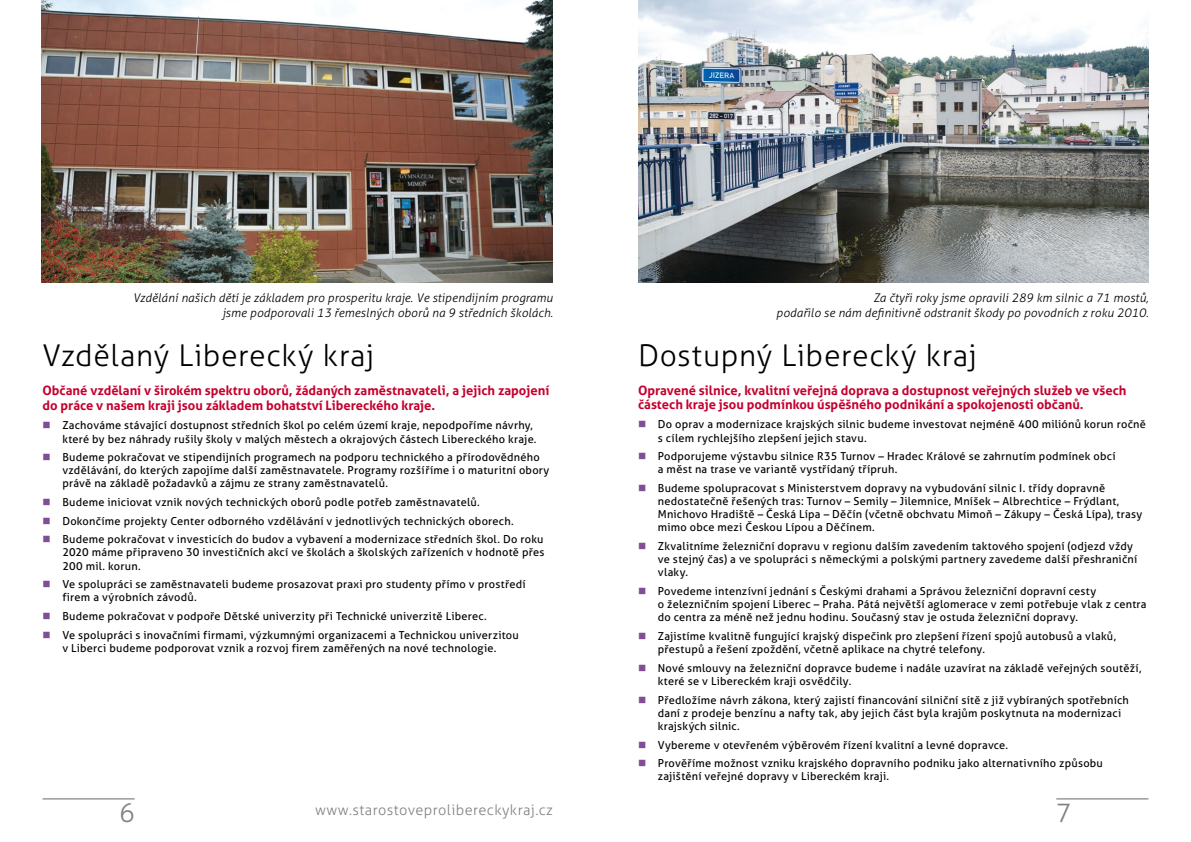
<style>
.page{position:relative;width:1191px;height:842px;background:#fff}
.page>*{position:absolute;margin:0;border:0;box-sizing:border-box;transform-origin:0 0}
.t1{font:300 30px "Aller";letter-spacing:.02em;color:#000}
.t2{font:300 26px "Aller";color:#818084}
.t3{font:300 14.5px "Aller";letter-spacing:.03em;color:#818084}
.t4{font:700 13px/15px "Aller";color:#c5002e}
.t5{font:italic 300 12px/15px "Aller";letter-spacing:.01em;color:#000;text-align:right}
.t6{font:11px/13.2px "Aller";letter-spacing:.02em;color:#000}
</style>
<div class="page">
<hr style="left:1056px;top:798px;width:92px;height:1px;background:#68676c">
<hr style="left:43px;top:798px;width:92px;height:1px;background:#68676c">
<img style="left:638px;top:0;width:510px;height:283px">
<img style="left:42px;top:0;width:510px;height:283px">
<p class="t5" style="left:133px;top:290px;width:421px">Vzdělání našich dětí je základem pro prosperitu kraje. Ve stipendijním programu jsme podporovali 13 řemeslných oborů na 9 středních školách.</p>
<p class="t5" style="left:776px;top:290px;width:374px">Za čtyři roky jsme opravili 289 km silnic a 71 mostů,<br>podařilo se nám definitivně odstranit škody po povodních z roku 2010.</p>
<h1 class="t1" style="left:43px;top:337px;width:333px">Vzdělaný Liberecký kraj</h1>
<h1 class="t1" style="left:638px;top:337px;width:340px">Dostupný Liberecký kraj</h1>
<p class="t4" style="left:43px;top:382px;width:508px">Občané vzdělaní v širokém spektru oborů, žádaných zaměstnavateli, a jejich zapojení do práce v našem kraji jsou základem bohatství Libereckého kraje.</p>
<p class="t6" style="left:62px;top:419px;width:476px">Zachováme stávající dostupnost středních škol po celém území kraje, nepodpoříme návrhy, které by bez náhrady rušily školy v malých městech a okrajových částech Libereckého kraje.</p>
<p class="t6" style="left:62px;top:451px;width:488px">Budeme pokračovat ve stipendijních programech na podporu technického a přírodovědného vzdělávání, do kterých zapojíme další zaměstnavatele. Programy rozšíříme i o maturitní obory právě na základě požadavků a zájmu ze strany zaměstnavatelů.</p>
<p class="t6" style="left:62px;top:493px;width:482px;line-height:18.6px">Budeme iniciovat vznik nových technických oborů podle potřeb zaměstnavatelů.<br>Dokončíme projekty Center odborného vzdělávání v jednotlivých technických oborech.<br>Budeme pokračovat v investicích do budov a vybavení a modernizace středních škol. Do roku</p>
<p class="t6" style="left:62px;top:546px;width:483px">2020 máme připraveno 30 investičních akcí ve školách a školských zařízeních v hodnotě přes<br>200 mil. korun.</p>
<p class="t6" style="left:62px;top:578px;width:465px">Ve spolupráci se zaměstnavateli budeme prosazovat praxi pro studenty přímo v prostředí firem a výrobních závodů.</p>
<p class="t6" style="left:62px;top:607px;width:458px;line-height:18.6px">Budeme pokračovat v podpoře Dětské univerzity při Technické univerzitě Liberec.<br>Ve spolupráci s inovačními firmami, výzkumnými organizacemi a Technickou univerzitou</p>
<p class="t6" style="left:62px;top:641px;width:436px">v Liberci budeme podporovat vznik a rozvoj firem zaměřených na nové technologie.</p>
<p class="t4" style="left:638px;top:383px;width:490px;line-height:14px">Opravené silnice, kvalitní veřejná doprava a dostupnost veřejných služeb ve všech částech kraje jsou podmínkou úspěšného podnikání a spokojenosti občanů.</p>
<p class="t6" style="left:658px;top:418px;width:489px">Do oprav a modernizace krajských silnic budeme investovat nejméně 400 miliónů korun ročně s cílem rychlejšího zlepšení jejich stavu.</p>
<p class="t6" style="left:658px;top:450px;width:459px">Podporujeme výstavbu silnice R35 Turnov – Hradec Králové se zahrnutím podmínek obcí a měst na trase ve variantě vystřídaný třípruh.</p>
<p class="t6" style="left:658px;top:481px;width:486px">Budeme spolupracovat s Ministerstvem dopravy na vybudování silnic I. třídy dopravně nedostatečně řešených tras: Turnov – Semily – Jilemnice, Mníšek – Albrechtice – Frýdlant, Mnichovo Hradiště – Česká Lípa – Děčín (včetně obchvatu Mimoň – Zákupy – Česká Lípa), trasy mimo obce mezi Českou Lípou a Děčínem.</p>
<p class="t6" style="left:658px;top:539px;width:481px">Zkvalitníme železniční dopravu v regionu dalším zavedením taktového spojení (odjezd vždy ve stejný čas) a ve spolupráci s německými a polskými partnery zavedeme další přeshraniční vlaky.</p>
<p class="t6" style="left:658px;top:584px;width:490px">Povedeme intenzívní jednání s Českými drahami a Správou železniční dopravní cesty<br>o železničním spojení Liberec – Praha. Pátá největší aglomerace v zemi potřebuje vlak z centra do centra za méně než jednu hodinu. Současný stav je ostuda železniční dopravy.</p>
<p class="t6" style="left:658px;top:629px;width:459px">Zajistíme kvalitně fungující krajský dispečink pro zlepšení řízení spojů autobusů a vlaků, přestupů a řešení zpoždění, včetně aplikace na chytré telefony.</p>
<p class="t6" style="left:658px;top:661px;width:485px">Nové smlouvy na železniční dopravce budeme i nadále uzavírat na základě veřejných soutěží, které se v Libereckém kraji osvědčily.</p>
<p class="t6" style="left:658px;top:693px;width:472px">Předložíme návrh zákona, který zajistí financování silniční sítě z již vybíraných spotřebních daní z prodeje benzínu a nafty tak, aby jejich část byla krajům poskytnuta na modernizaci krajských silnic.</p>
<p class="t6" style="left:658px;top:735px;width:446px;line-height:18.6px">Vybereme v otevřeném výběrovém řízení kvalitní a levné dopravce.<br>Prověříme možnost vzniku krajského dopravního podniku jako alternativního způsobu</p>
<p class="t6" style="left:658px;top:770px;width:233px">zajištění veřejné dopravy v Libereckém kraji.</p>
<h2 class="t2" style="left:119px;top:797px;width:17px">6</h2>
<h3 class="t3" style="left:315px;top:801px;width:239px">www.starostoveprolibereckykraj.cz</h3>
<h2 class="t2" style="left:1056px;top:797px;width:17px">7</h2>
</div>
